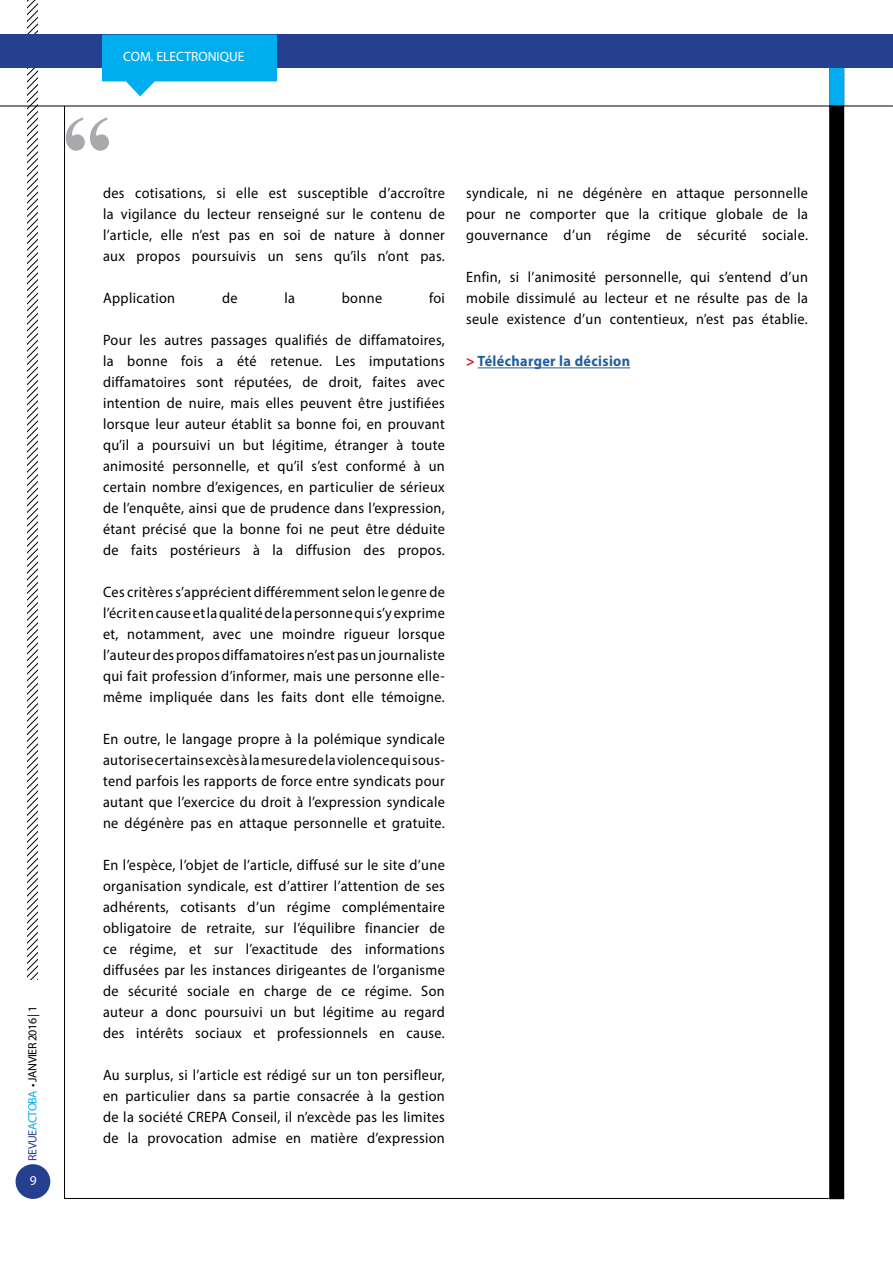
<style>
.page{position:relative;width:893px;height:1263px;background:#fff}
.page>*{position:absolute;margin:0;border:0;box-sizing:border-box;transform-origin:0 0}
.t1{font:700 102.6px "Times New Roman";color:#a7a9ac}
.t2{font:15px/21px "Myriad Pro";letter-spacing:.025em;color:#000;text-align:justify;scale:.95 1}
.t3{font:700 15px "Myriad Pro";letter-spacing:.025em;color:#215e9e;scale:.95 1}
.t4{font:13.5px "Myriad Pro";color:#fff}
.t5{font:12px "Myriad Pro";letter-spacing:-.04em;color:#000}
.s1{color:#25408f}
.s2{color:#00aeef}
.s3{color:#d21820}
</style>
<div class="page">
<svg style="left:28px;top:0;width:9px;height:979px"></svg>
<div style="left:16px;top:1164px;width:34px;height:35px;background:#25408f;border-radius:50%"></div>
<div style="left:829px;top:40px;width:15px;height:1159px;background:#000"></div>
<div style="left:829px;top:65px;width:15px;height:41px;background:#00aeef"></div>
<div style="left:0;top:35px;width:893px;height:33px;background:#25408f"></div>
<hr style="left:0;top:106px;width:893px;height:1px;background:#000">
<hr style="left:478px;top:367px;width:152px;height:1px;background:#215e9e">
<svg style="left:102px;top:35px;width:175px;height:61px"></svg>
<p class="t5" style="left:25px;top:1160px;width:156px;rotate:-90deg"><span class="s1">REVUE</span><span class="s2">ACTOBA</span> • JANVIER 2016 | 1</p>
<p class="t4" style="left:30px;top:1172px;width:8px">9</p>
<p class="t4" style="left:123px;top:48px;width:123px">COM. ELECTRONIQUE</p>
<h1 class="t1" style="left:62px;top:78px;width:53px">“</h1>
<p class="t2" style="left:103px;top:183px;width:361px">des cotisations, si elle est susceptible d’accroître la vigilance du lecteur renseigné sur le contenu de l’article, elle n’est pas en soi de nature à donner aux propos poursuivis un sens qu’ils n’ont pas.</p>
<p class="t2" style="left:103px;top:288px;width:77px">Application</p>
<p class="t2" style="left:222px;top:288px;width:18px">de</p>
<p class="t2" style="left:284px;top:288px;width:13px">la</p>
<p class="t2" style="left:342px;top:288px;width:44px">bonne</p>
<p class="t2" style="left:429px;top:288px;width:18px">foi</p>
<p class="t2" style="left:103px;top:330px;width:361px">Pour les autres passages qualifiés de diffamatoires, la bonne fois a été retenue. Les imputations diffamatoires sont réputées, de droit, faites avec intention de nuire, mais elles peuvent être justifiées lorsque leur auteur établit sa bonne foi, en prouvant qu’il a poursuivi un but légitime, étranger à toute animosité personnelle, et qu’il s’est conformé à un certain nombre d’exigences, en particulier de sérieux de l’enquête, ainsi que de prudence dans l’expression, étant précisé que la bonne foi ne peut être déduite de faits postérieurs à la diffusion des propos.</p>
<p class="t2" style="left:103px;top:582px;width:361px">Ces critères s’apprécient différemment selon le genre de l’écrit en cause et la qualité de la personne qui s’y exprime et, notamment, avec une moindre rigueur lorsque l’auteur des propos diffamatoires n’est pas un journaliste qui fait profession d’informer, mais une personne elle&shy;même impliquée dans les faits dont elle témoigne.</p>
<p class="t2" style="left:103px;top:729px;width:361px">En outre, le langage propre à la polémique syndicale autorise certains excès à la mesure de la violence qui sous&shy;tend parfois les rapports de force entre syndicats pour autant que l’exercice du droit à l’expression syndicale ne dégénère pas en attaque personnelle et gratuite.</p>
<p class="t2" style="left:103px;top:855px;width:361px">En l’espèce, l’objet de l’article, diffusé sur le site d’une organisation syndicale, est d’attirer l’attention de ses adhérents, cotisants d’un régime complémentaire obligatoire de retraite, sur l’équilibre financier de ce régime, et sur l’exactitude des informations diffusées par les instances dirigeantes de l’organisme de sécurité sociale en charge de ce régime. Son auteur a donc poursuivi un but légitime au regard des intérêts sociaux et professionnels en cause.</p>
<p class="t2" style="left:103px;top:1065px;width:361px">Au surplus, si l’article est rédigé sur un ton persifleur, en particulier dans sa partie consacrée à la gestion de la société CREPA Conseil, il n’excède pas les limites de la provocation admise en matière d’expression</p>
<p class="t2" style="left:466px;top:183px;width:361px">syndicale, ni ne dégénère en attaque personnelle pour ne comporter que la critique globale de la gouvernance d’un régime de sécurité sociale.</p>
<p class="t2" style="left:466px;top:267px;width:361px">Enfin, si l’animosité personnelle, qui s’entend d’un mobile dissimulé au lecteur et ne résulte pas de la seule existence d’un contentieux, n’est pas établie.</p>
<p class="t3" style="left:466px;top:352px;width:174px"><span class="s3">&gt;</span> Télécharger la décision</p>
</div>
